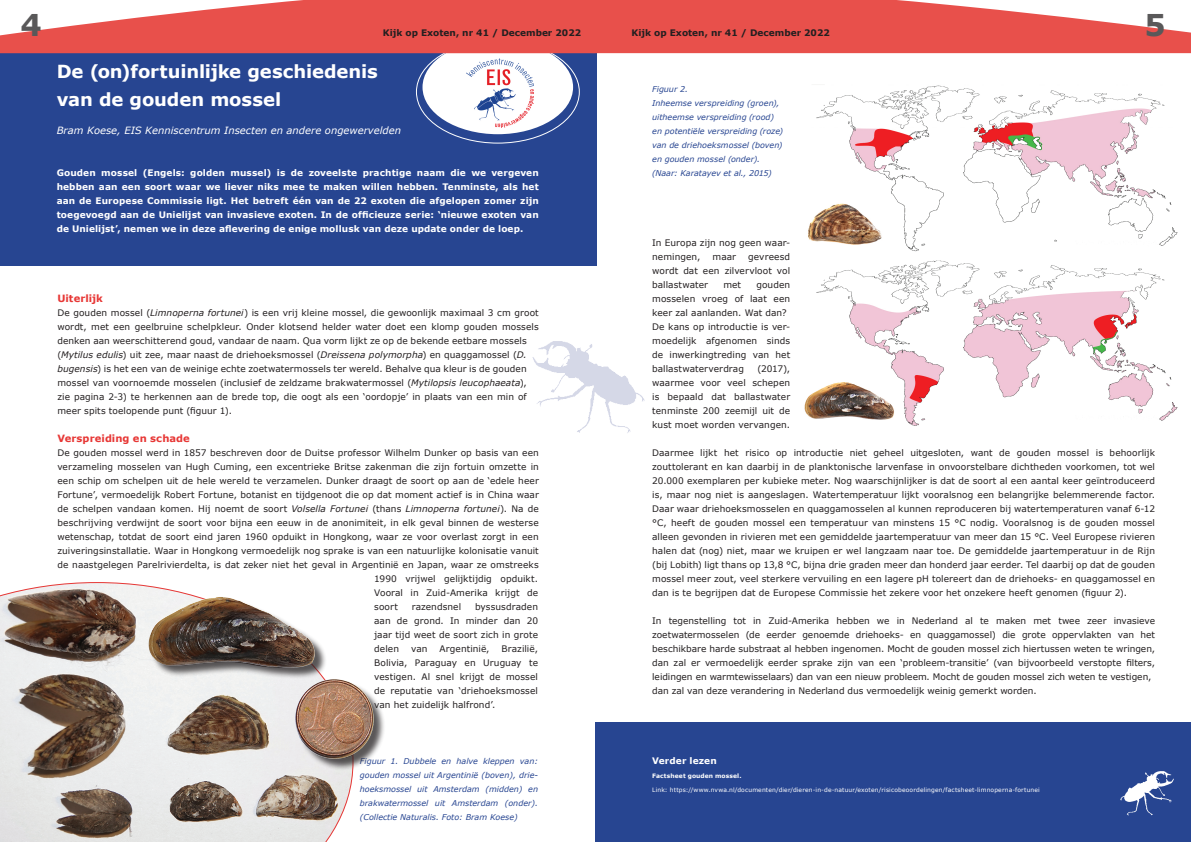
<style>
.page{position:relative;width:1191px;height:842px;background:#fff}
.page>*{position:absolute;margin:0;border:0;box-sizing:border-box;transform-origin:0 0}
.t1{font:700 30px "Verdana";color:#595859}
.t2{font:700 18px "Verdana";letter-spacing:-.005em;color:#fff}
.t3{font:italic 10px "Verdana";color:#fff}
.t4{font:700 10px "Verdana";letter-spacing:.005em;color:#e73735}
.t5{font:9px/14px "Verdana";letter-spacing:.005em;color:#231f20;text-align:justify}
.t6{font:700 9px/14px "Verdana";letter-spacing:.01em;color:#fff;text-align:justify}
.t7{font:700 9px "Verdana";color:#231f20}
.t8{font:italic 8px/14px "Verdana";color:#274591;text-align:justify}
.t9{font:6px "Verdana";letter-spacing:.025em;color:#fff}
.t10{font:700 6px "Verdana";letter-spacing:.02em;color:#fff}
.s1{font-style:italic}
</style>
<div class="page">
<svg style="left:0;top:582px;width:353px;height:260px"></svg>
<div style="left:297px;top:681px;width:88px;height:90px;background:#231f20;opacity:.75"></div>
<img style="left:294px;top:679px;width:80px;height:83px">
<div style="left:150px;top:598px;width:177px;height:82px;background:#231f20;opacity:.75"></div>
<img style="left:147px;top:590px;width:178px;height:85px">
<img style="left:532px;top:341px;width:113px;height:92px">
<div style="left:0;top:50px;width:597px;height:215px;background:#274591"></div>
<div style="left:422px;top:40px;width:151px;height:94px;background:#fff;border-radius:50%"></div>
<svg style="left:0;top:0;width:433px;height:53px"></svg>
<svg style="left:433px;top:0;width:758px;height:53px;background:#ea635f"></svg>
<img style="left:804px;top:85px;width:374px;height:341px">
<img style="left:466px;top:59px;width:67px;height:68px">
<div style="left:596px;top:723px;width:595px;height:119px;background:#274591"></div>
<img style="left:1120px;top:771px;width:54px;height:45px">
<h1 class="t1" style="left:21px;top:6px;width:23px">4</h1>
<p class="t7" style="left:383px;top:27px;width:200px">Kijk op Exoten, nr 41 / December 2022</p>
<p class="t7" style="left:631px;top:27px;width:200px">Kijk op Exoten, nr 41 / December 2022</p>
<h2 class="t2" style="left:57px;top:60px;width:323px">De (on)fortuinlijke geschiedenis</h2>
<h2 class="t2" style="left:57px;top:88px;width:226px">van de gouden mossel</h2>
<p class="t3" style="left:57px;top:124px;width:346px">Bram Koese, EIS Kenniscentrum Insecten en andere ongewervelden</p>
<p class="t6" style="left:57px;top:166px;width:483px">Gouden mossel (Engels: golden mussel) is de zoveelste prachtige naam die we vergeven hebben aan een soort waar we liever niks mee te maken willen hebben. Tenminste, als het aan de Europese Commissie ligt. Het betreft één van de 22 exoten die afgelopen zomer zijn toegevoegd aan de Unielijst van invasieve exoten. In de officieuze serie: ‘nieuwe exoten van de Unielijst’, nemen we in deze aflevering de enige mollusk van deze update onder de loep.</p>
<p class="t8" style="left:652px;top:82px;width:132px;text-align:left">Figuur 2.<br>Inheemse verspreiding (groen), uitheemse verspreiding (rood) en potentiële verspreiding (roze) van de driehoeksmossel (boven) en gouden mossel (onder). (Naar: Karatayev et al., 2015)</p>
<h1 class="t1" style="left:1144px;top:6px;width:23px">5</h1>
<p class="t4" style="left:57px;top:292px;width:47px">Uiterlijk</p>
<p class="t5" style="left:57px;top:306px;width:483px;text-align:left">De gouden mossel (<span class="s1">Limnoperna fortunei</span>) is een vrij kleine mossel, die gewoonlijk maximaal 3 cm groot wordt, met een geelbruine schelpkleur. Onder klotsend helder water doet een klomp gouden mossels denken aan weerschitterend goud, vandaar de naam. Qua vorm lijkt ze op de bekende eetbare mossels (<span class="s1">Mytilus edulis</span>) uit zee, maar naast de driehoeksmossel (<span class="s1">Dreissena polymorpha</span>) en quaggamossel (<span class="s1">D. bugensis</span>) is het een van de weinige echte zoetwatermossels ter wereld. Behalve qua kleur is de gouden mossel van voornoemde mosselen (inclusief de zeldzame brakwatermossel (<span class="s1">Mytilopsis leucophaeata</span>), zie pagina 2-3) te herkennen aan de brede top, die oogt als een ‘oordopje’ in plaats van een min of meer spits toelopende punt (figuur 1).</p>
<p class="t4" style="left:57px;top:432px;width:134px">Verspreiding en schade</p>
<p class="t5" style="left:57px;top:446px;width:483px">De gouden mossel werd in 1857 beschreven door de Duitse professor Wilhelm Dunker op basis van een verzameling mosselen van Hugh Cuming, een excentrieke Britse zakenman die zijn fortuin omzette in een schip om schelpen uit de hele wereld te verzamelen. Dunker draagt de soort op aan de ‘edele heer Fortune’, vermoedelijk Robert Fortune, botanist en tijdgenoot die op dat moment actief is in China waar de schelpen vandaan komen. Hij noemt de soort <span class="s1">Volsella Fortunei</span> (thans <span class="s1">Limnoperna fortunei</span>). Na de beschrijving verdwijnt de soort voor bijna een eeuw in de anonimiteit, in elk geval binnen de westerse wetenschap, totdat de soort eind jaren 1960 opduikt in Hongkong, waar ze voor overlast zorgt in een zuiveringsinstallatie. Waar in Hongkong vermoedelijk nog sprake is van een natuurlijke kolonisatie vanuit de naastgelegen Parelrivierdelta, is dat zeker niet het geval in Argentinië en Japan, waar ze omstreeks</p>
<p class="t5" style="left:374px;top:572px;width:165px">1990 vrijwel gelijktijdig opduikt.<br>Vooral in Zuid-Amerika krijgt de soort</p>
<p class="t5" style="left:374px;top:600px;width:165px;text-indent:101px">byssusdraden aan de grond. In minder dan 20 jaar tijd weet de soort zich in grote delen</p>
<p class="t5" style="left:412px;top:600px;width:51px">razendsnel</p>
<p class="t5" style="left:374px;top:642px;width:165px;text-indent:127px">Brazilië, Bolivia, Paraguay en Uruguay te vestigen. Al snel krijgt de mossel de reputatie van ‘driehoeksmossel van het zuidelijk halfrond’.</p>
<p class="t5" style="left:411px;top:642px;width:18px">van</p>
<p class="t5" style="left:439px;top:642px;width:52px">Argentinië,</p>
<p class="t5" style="left:652px;top:236px;width:139px">In Europa zijn nog geen waar&shy;nemingen,</p>
<p class="t5" style="left:652px;top:250px;width:139px;text-indent:96px">gevreesd wordt dat een zilvervloot vol ballastwater</p>
<p class="t5" style="left:712px;top:250px;width:25px">maar</p>
<p class="t5" style="left:652px;top:278px;width:139px;text-align:left;text-indent:104px">gouden mosselen vroeg of laat een keer zal aanlanden. Wat dan?<br>De kans op introductie is ver&shy;moedelijk afgenomen sinds de inwerkingtreding van het ballastwaterverdrag</p>
<p class="t5" style="left:723px;top:278px;width:19px">met</p>
<p class="t5" style="left:652px;top:362px;width:139px;text-indent:105px">(2017), waarmee voor veel schepen is bepaald dat ballastwater tenminste 200 zeemijl uit de kust moet worden vervangen.</p>
<p class="t5" style="left:652px;top:446px;width:504px">Daarmee lijkt het risico op introductie niet geheel uitgesloten, want de gouden mossel is behoorlijk zouttolerant en kan daarbij in de planktonische larvenfase in onvoorstelbare dichtheden voorkomen, tot wel 20.000 exemplaren per kubieke meter. Nog waarschijnlijker is dat de soort al een aantal keer geïntroduceerd is, maar nog niet is aangeslagen. Watertemperatuur lijkt vooralsnog een belangrijke belemmerende factor.<br>Daar waar driehoeksmosselen en quaggamosselen al kunnen reproduceren bij watertemperaturen vanaf 6-12 °C, heeft de gouden mossel een temperatuur van minstens 15 °C nodig. Vooralsnog is de gouden mossel alleen gevonden in rivieren met een gemiddelde jaartemperatuur van meer dan 15 °C. Veel Europese rivieren halen dat (nog) niet, maar we kruipen er wel langzaam naar toe. De gemiddelde jaartemperatuur in de Rijn (bij Lobith) ligt thans op 13,8 °C, bijna drie graden meer dan honderd jaar eerder. Tel daarbij op dat de gouden mossel meer zout, veel sterkere vervuiling en een lagere pH tolereert dan de driehoeks- en quaggamossel en dan is te begrijpen dat de Europese Commissie het zekere voor het onzekere heeft genomen (figuur 2).</p>
<p class="t5" style="left:652px;top:614px;width:504px;text-align:left">In tegenstelling tot in Zuid-Amerika hebben we in Nederland al te maken met twee zeer invasieve zoetwatermosselen (de eerder genoemde driehoeks- en quaggamossel) die grote oppervlakten van het beschikbare harde substraat al hebben ingenomen. Mocht de gouden mossel zich hiertussen weten te wringen, dan zal er vermoedelijk eerder sprake zijn van een ‘probleem-transitie’ (van bijvoorbeeld verstopte filters, leidingen en warmtewisselaars) dan van een nieuw probleem. Mocht de gouden mossel zich weten te vestigen, dan zal van deze verandering in Nederland dus vermoedelijk weinig gemerkt worden.</p>
<p class="t8" style="left:360px;top:754px;width:180px">Figuur 1. Dubbele en halve kleppen van: gouden mossel uit Argentinië (boven), drie&shy;hoeksmossel uit Amsterdam (midden) en brakwatermossel uit Amsterdam (onder). (Collectie Naturalis. Foto: Bram Koese)</p>
<p class="t6" style="left:652px;top:754px;width:66px">Verder lezen</p>
<p class="t10" style="left:652px;top:772px;width:91px">Factsheet gouden mossel.</p>
<p class="t9" style="left:652px;top:786px;width:389px">Link: https://www.nvwa.nl/documenten/dier/dieren-in-de-natuur/exoten/risicobeoordelingen/factsheet-limnoperna-fortunei</p>
</div>
